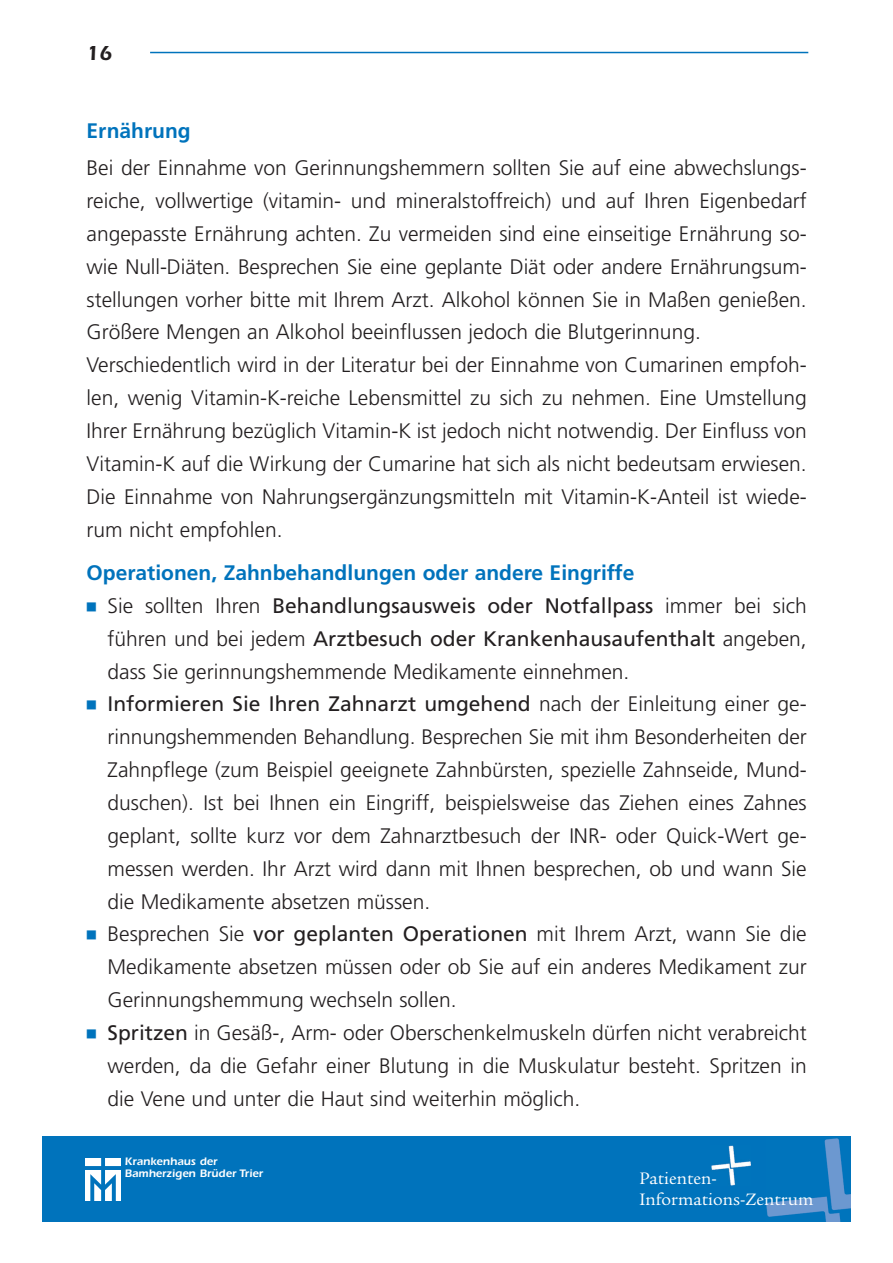
<style>
.page{position:relative;width:893px;height:1263px;background:#fff}
.page>*{position:absolute;margin:0;border:0;box-sizing:border-box;transform-origin:0 0}
.t1{font:300 21px/32.8px "Frutiger";color:#231f20}
.t2{font:700 21px "Frutiger";color:#0073bc}
.t3{font:600 21px "Itc Eras";color:#231f20}
.t4{font:18px/21.6px "Legacy Ser ITC";color:#fff}
.t5{font:600 11.25px/12px "Itc Eras";color:#fff}
.s1{font-weight:700;color:#0073bc}
.s2{font-weight:400}
</style>
<div class="page">
<hr style="left:150px;top:52px;width:658px;height:1px;background:#0073bc">
<div style="left:43px;top:1137px;width:807px;height:85px;background:#0073bc"></div>
<img style="left:85px;top:1158px;width:35px;height:43px">
<img style="left:711px;top:1145px;width:39px;height:41px">
<img style="left:766px;top:1138px;width:84px;height:84px">
<p class="t3" style="left:87px;top:46px;width:27px">16</p>
<p class="t2" style="left:87px;top:122px;width:106px">Ernährung</p>
<p class="t1" style="left:87px;top:153px;width:721px">Bei der Einnahme von Gerinnungshemmern sollten Sie auf eine abwechslungs&shy;reiche, vollwertige (vitamin- und mineralstoffreich) und auf Ihren Eigenbedarf angepasste Ernährung achten. Zu vermeiden sind eine einseitige Ernährung so&shy;wie Null-Diäten. Besprechen Sie eine geplante Diät oder andere Ernährungsum&shy;stellungen vorher bitte mit Ihrem Arzt. Alkohol können Sie in Maßen genießen.<br>Größere Mengen an Alkohol beeinflussen jedoch die Blutgerinnung.<br>Verschiedentlich wird in der Literatur bei der Einnahme von Cumarinen empfoh&shy;len, wenig Vitamin-K-reiche Lebensmittel zu sich zu nehmen. Eine Umstellung Ihrer Ernährung bezüglich Vitamin-K ist jedoch nicht notwendig. Der Einfluss von Vitamin-K auf die Wirkung der Cumarine hat sich als nicht bedeutsam erwiesen.<br>Die Einnahme von Nahrungsergänzungsmitteln mit Vitamin-K-Anteil ist wiede&shy;rum nicht empfohlen.</p>
<p class="t1" style="left:108px;top:558px;width:700px;text-indent:-21px"><span class="s1">Operationen, Zahnbehandlungen oder andere Eingriffe<br></span>Sie sollten Ihren <span class="s2">Behandlungsausweis oder Notfallpass</span> immer bei sich führen und bei jedem <span class="s2">Arztbesuch oder Krankenhausaufenthalt</span> angeben, dass Sie gerinnungshemmende Medikamente einnehmen.<br><span class="s2">Informieren Sie Ihren Zahnarzt umgehend</span> nach der Einleitung einer ge&shy;rinnungshemmenden Behandlung. Besprechen Sie mit ihm Besonderheiten der Zahnpflege (zum Beispiel geeignete Zahnbürsten, spezielle Zahnseide, Mund&shy;duschen). Ist bei Ihnen ein Eingriff, beispielsweise das Ziehen eines Zahnes geplant, sollte kurz vor dem Zahnarztbesuch der INR- oder Quick-Wert ge&shy;messen werden. Ihr Arzt wird dann mit Ihnen besprechen, ob und wann Sie die Medikamente absetzen müssen.<br>Besprechen Sie <span class="s2">vor geplanten Operationen</span> mit Ihrem Arzt, wann Sie die Medikamente absetzen müssen oder ob Sie auf ein anderes Medikament zur Gerinnungshemmung wechseln sollen.<br><span class="s2">Spritzen</span> in Gesäß-, Arm- oder Oberschenkelmuskeln dürfen nicht verabreicht werden, da die Gefahr einer Blutung in die Muskulatur besteht. Spritzen in die Vene und unter die Haut sind weiterhin möglich.</p>
<p class="t5" style="left:125px;top:1157px;width:140px">Krankenhaus der<br>Bamherzigen Brüder Trier</p>
<p class="t4" style="left:639px;top:1169px;width:175px">Patienten-<br>Informations-Zentrum</p>
</div>
